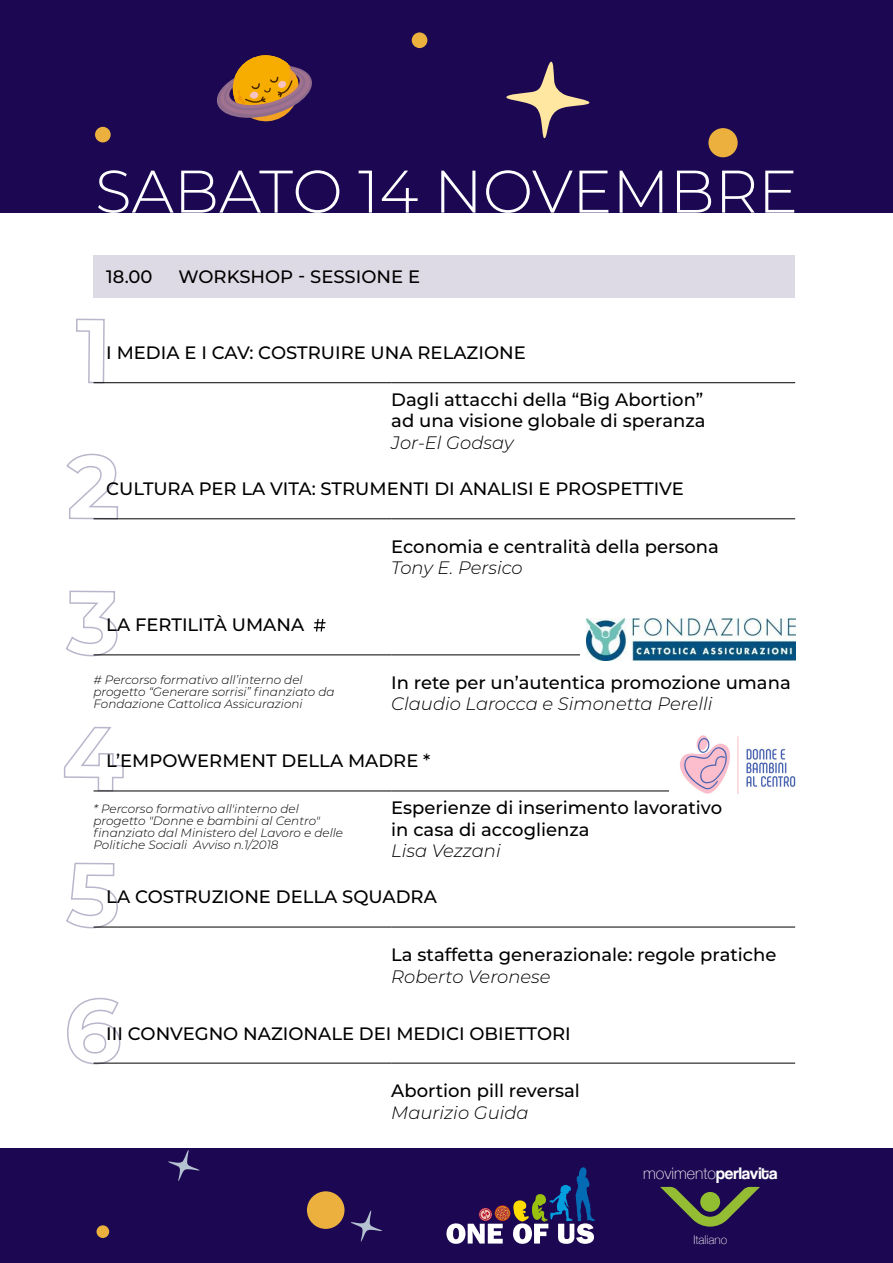
<style>
.page{position:relative;width:893px;height:1263px;background:#fff}
.page>*{position:absolute;margin:0;border:0;box-sizing:border-box;transform-origin:0 0}
.t1{font:300 60px "Montserrat";color:#fff}
.t2{font:500 18px "Montserrat";color:#000}
.t3{font:italic 300 18px "Montserrat";color:#000}
.t4{font:100 15.9px "Helvetica Neue";color:#fff}
.t5{font:italic 300 12px/12px "Montserrat";color:#000}
.t6{font:100 12px "Helvetica Neue";color:#fff}
.s1{font-family:"Coolvetica Rg";font-weight:400;font-size:17.1px}
</style>
<div class="page">
<div style="left:0;top:0;width:893px;height:213px;background:#1c0852"></div>
<svg style="left:506px;top:61px;width:84px;height:77px"></svg>
<div style="left:412px;top:32px;width:15px;height:16px;background:#ebb03d;border-radius:50%"></div>
<div style="left:708px;top:128px;width:30px;height:29px;background:#ebb03d;border-radius:50%"></div>
<svg style="left:217px;top:55px;width:95px;height:67px"></svg>
<div style="left:95px;top:127px;width:16px;height:15px;background:#ebb03d;border-radius:50%"></div>
<div style="left:94px;top:255px;width:701px;height:43px;background:#dddae5"></div>
<hr style="left:94px;top:382px;width:297px;height:1px;background:#000">
<hr style="left:94px;top:518px;width:297px;height:1px;background:#000">
<hr style="left:94px;top:655px;width:297px;height:1px;background:#000">
<hr style="left:94px;top:791px;width:297px;height:1px;background:#000">
<hr style="left:391px;top:382px;width:404px;height:1px;background:#000">
<hr style="left:391px;top:518px;width:404px;height:1px;background:#000">
<hr style="left:391px;top:655px;width:404px;height:1px;background:#000">
<hr style="left:391px;top:791px;width:404px;height:1px;background:#000">
<hr style="left:391px;top:927px;width:404px;height:1px;background:#000">
<hr style="left:391px;top:1063px;width:404px;height:1px;background:#000">
<hr style="left:94px;top:927px;width:297px;height:1px;background:#000">
<hr style="left:94px;top:1063px;width:297px;height:1px;background:#000">
<div style="left:0;top:1148px;width:893px;height:115px;background:#1c0852"></div>
<svg style="left:168px;top:1150px;width:31px;height:31px"></svg>
<svg style="left:351px;top:1210px;width:31px;height:32px"></svg>
<div style="left:97px;top:1225px;width:12px;height:13px;background:#ebb03d;border-radius:50%"></div>
<div style="left:307px;top:1191px;width:37px;height:38px;background:#ebb03d;border-radius:50%"></div>
<svg style="left:660px;top:1187px;width:100px;height:39px"></svg>
<svg style="left:446px;top:1167px;width:149px;height:77px"></svg>
<svg style="left:314px;top:619px;width:11px;height:12px"></svg>
<img style="left:669px;top:735px;width:127px;height:59px">
<div style="left:580px;top:619px;width:215px;height:42px;background:#fff"></div>
<img style="left:587px;top:619px;width:208px;height:42px">
<svg style="left:93px;top:518px;width:25px;height:1px"></svg>
<svg style="left:93px;top:654px;width:24px;height:2px"></svg>
<svg style="left:93px;top:790px;width:30px;height:1px"></svg>
<svg style="left:93px;top:926px;width:25px;height:2px"></svg>
<svg style="left:93px;top:1062px;width:27px;height:2px"></svg>
<p class="t1" style="left:95px;top:151px;width:705px">SABATO 14 NOVEMBRE</p>
<p class="t2" style="left:106px;top:264px;width:48px">18.00</p>
<p class="t2" style="left:179px;top:264px;width:243px">WORKSHOP - SESSIONE E</p>
<p class="t2" style="left:106px;top:340px;width:421px">I MEDIA E I CAV: COSTRUIRE UNA RELAZIONE</p>
<p class="t2" style="left:391px;top:387px;width:314px">Dagli attacchi della “Big Abortion”</p>
<p class="t2" style="left:391px;top:408px;width:316px">ad una visione globale di speranza</p>
<p class="t3" style="left:391px;top:430px;width:124px">Jor-El Godsay</p>
<p class="t2" style="left:106px;top:476px;width:579px">CULTURA PER LA VITA: STRUMENTI DI ANALISI E PROSPETTIVE</p>
<p class="t2" style="left:106px;top:612px;width:199px">LA FERTILITÀ UMANA</p>
<p class="t5" style="left:94px;top:673px;width:243px"># Percorso formativo all’interno del progetto “Generare sorrisi” finanziato da<br>Fondazione Cattolica Assicurazioni</p>
<p class="t2" style="left:391px;top:534px;width:329px">Economia e centralità della persona</p>
<p class="t3" style="left:391px;top:556px;width:133px">Tony E. Persico</p>
<p class="t2" style="left:391px;top:670px;width:401px">In rete per un’autentica promozione umana</p>
<p class="t3" style="left:391px;top:692px;width:323px">Claudio Larocca e Simonetta Perelli</p>
<p class="t2" style="left:106px;top:748px;width:326px">L’EMPOWERMENT DELLA MADRE *</p>
<p class="t2" style="left:391px;top:795px;width:332px">Esperienze di inserimento lavorativo</p>
<p class="t2" style="left:391px;top:817px;width:200px">in casa di accoglienza</p>
<p class="t3" style="left:391px;top:839px;width:111px">Lisa Vezzani</p>
<p class="t2" style="left:106px;top:884px;width:332px">LA COSTRUZIONE DELLA SQUADRA</p>
<p class="t5" style="left:94px;top:803px;width:251px">* Percorso formativo all'interno del progetto "Donne e bambini al Centro" finanziato dal Ministero del Lavoro e delle Politiche Sociali Avviso n.1/2018</p>
<p class="t2" style="left:391px;top:942px;width:387px">La staffetta generazionale: regole pratiche</p>
<p class="t3" style="left:391px;top:964px;width:161px">Roberto Veronese</p>
<p class="t2" style="left:106px;top:1020px;width:466px">III CONVEGNO NAZIONALE DEI MEDICI OBIETTORI</p>
<p class="t2" style="left:391px;top:1078px;width:190px">Abortion pill reversal</p>
<p class="t3" style="left:391px;top:1100px;width:139px">Maurizio Guida</p>
<p class="t4" style="left:643px;top:1161px;width:136px">movimento<span class="s1">perlavita</span></p>
<p class="t6" style="left:693px;top:1230px;width:35px">Italiano</p>
</div>
